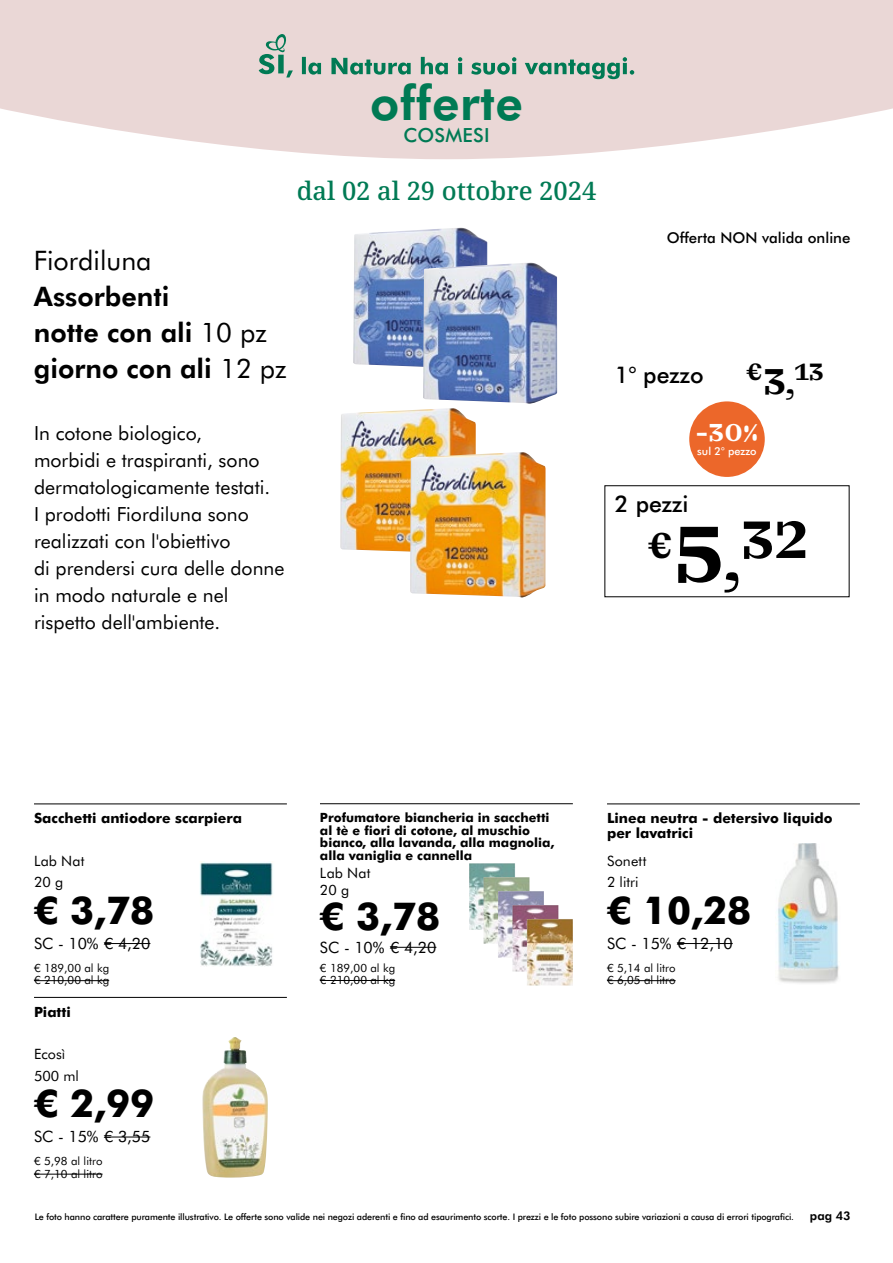
<style>
.page{position:relative;width:893px;height:1263px;background:#fff}
.page>*{position:absolute;margin:0;border:0;box-sizing:border-box;transform-origin:0 0}
.t1{font:700 58.8px "Laica B";color:#000}
.t2{font:700 48px "Futura BT";letter-spacing:.01em;color:#007a54}
.t3{font:800 38.4px "Futura BT";color:#000}
.t4{font:700 27.45px "Laica B";color:#fff}
.t5{font:700 26.85px/36px "Futura BT";color:#000}
.t6{font:26.85px "Futura BT";color:#000}
.t7{font:700 26.4px "Laica B";color:#000}
.t8{font:500 25.5px "Noto Serif";color:#007a54}
.t9{font:500 22.95px "Futura BT";color:#000}
.t10{font:19.5px/27px "Futura BT";color:#000}
.t11{font:500 19.5px "Futura BT";letter-spacing:.01em;color:#007a54}
.t12{font:15.6px "Futura BT";color:#000}
.t13{font:500 15px "Futura BT";color:#000}
.t14{font:14.25px "Futura BT";letter-spacing:.005em;color:#000}
.t15{font:800 14.1px/15px "Futura BT";color:#000}
.t16{font:800 12.75px/12.6px "Futura BT";color:#000}
.t17{font:700 12px "Futura BT";color:#000}
.t18{font:11.4px/12.8px "Futura BT";color:#000}
.t19{font:500 10.95px "Futura BT";color:#fff}
.t20{font:500 9px "Futura BT";letter-spacing:-.01em;color:#000}
.s1{font-weight:400}
.s2{font-size:40.2px}
.s3{font-size:32.25px}
.s4{font-size:88.2px}
.s5{font-size:61.65px}
</style>
<div class="page">
<svg style="left:0;top:0;width:893px;height:159px;fill:#ead7d6"></svg>
<div style="left:689px;top:401px;width:76px;height:76px;background:#ec672a;border-radius:50%"></div>
<svg style="left:259px;top:33px;width:375px;height:46px"></svg>
<div style="left:278px;top:55px;width:6px;height:18px;background:#007a54"></div>
<img style="left:340px;top:408px;width:136px;height:144px">
<img style="left:410px;top:452px;width:135px;height:146px">
<img style="left:353px;top:228px;width:134px;height:139px">
<img style="left:423px;top:263px;width:134px;height:141px">
<img style="left:777px;top:844px;width:62px;height:139px">
<hr style="left:677px;top:943px;width:56px;height:1px;background:#000">
<hr style="left:607px;top:980px;width:69px;height:1px;background:#000">
<hr style="left:607px;top:804px;width:253px;height:1px;background:#000">
<img style="left:202px;top:1037px;width:66px;height:140px">
<hr style="left:104px;top:1136px;width:46px;height:1px;background:#000">
<hr style="left:34px;top:1174px;width:69px;height:1px;background:#000">
<hr style="left:34px;top:997px;width:253px;height:1px;background:#000">
<img style="left:200px;top:862px;width:73px;height:104px">
<hr style="left:104px;top:943px;width:46px;height:1px;background:#000">
<hr style="left:34px;top:980px;width:75px;height:1px;background:#000">
<hr style="left:34px;top:804px;width:253px;height:1px;background:#000">
<hr style="left:390px;top:947px;width:46px;height:1px;background:#000">
<hr style="left:320px;top:980px;width:75px;height:1px;background:#000">
<hr style="left:320px;top:803px;width:253px;height:1px;background:#000">
<img style="left:469px;top:863px;width:46px;height:67px">
<img style="left:483px;top:877px;width:47px;height:67px">
<img style="left:498px;top:891px;width:46px;height:67px">
<img style="left:512px;top:905px;width:47px;height:67px">
<img style="left:527px;top:919px;width:46px;height:67px">
<h2 class="t2" style="left:370px;top:69px;width:154px">offerte</h2>
<p class="t11" style="left:403px;top:122px;width:88px">COSMESI</p>
<h3 class="t8" style="left:297px;top:173px;width:301px">dal 02 al 29 ottobre 2024</h3>
<h3 class="t6" style="left:34px;top:242px;width:119px">Fiordiluna</h3>
<h3 class="t5" style="left:34px;top:277px;width:254px">Assorbenti<br>notte con ali <span class="s1">10 pz </span>giorno con ali <span class="s1">12 pz</span></h3>
<p class="t10" style="left:34px;top:419px;width:252px">In cotone biologico,<br>morbidi e traspiranti, sono dermatologicamente testati.<br>I prodotti Fiordiluna sono realizzati con l'obiettivo<br>di prendersi cura delle donne in modo naturale e nel rispetto dell'ambiente.</p>
<p class="t13" style="left:667px;top:227px;width:185px">Offerta NON valida online</p>
<p class="t9" style="left:615px;top:359px;width:90px">1° pezzo</p>
<h3 class="t7" style="left:746px;top:353px;width:80px">€<span class="s2">3</span><span class="s3">,</span>13</h3>
<h3 class="t4" style="left:695px;top:412px;width:65px">-30%</h3>
<p class="t19" style="left:697px;top:443px;width:61px">sul 2° pezzo</p>
<p class="t9" style="left:615px;top:487px;width:75px">2 pezzi</p>
<h1 class="t1" style="left:647px;top:497px;width:163px"><span class="s2">€</span><span class="s4">5</span><span class="s5">,</span>32</h1>
<p class="t15" style="left:34px;top:810px;width:210px">Sacchetti antiodore scarpiera</p>
<p class="t14" style="left:34px;top:851px;width:52px">Lab Nat</p>
<p class="t14" style="left:34px;top:872px;width:31px">20 g</p>
<h3 class="t3" style="left:34px;top:883px;width:122px">€ 3,78</h3>
<p class="t12" style="left:34px;top:932px;width:118px">SC - 10% € 4,20</p>
<p class="t18" style="left:34px;top:961px;width:77px">€ 189,00 al kg € 210,00 al kg</p>
<p class="t15" style="left:34px;top:1003px;width:38px">Piatti</p>
<p class="t14" style="left:34px;top:1044px;width:33px">Ecosì</p>
<p class="t14" style="left:34px;top:1066px;width:46px">500 ml</p>
<h3 class="t3" style="left:34px;top:1076px;width:122px">€ 2,99</h3>
<p class="t12" style="left:34px;top:1126px;width:118px">SC - 15% € 3,55</p>
<p class="t18" style="left:34px;top:1154px;width:70px">€ 5,98 al litro € 7,10 al litro</p>
<p class="t16" style="left:320px;top:810px;width:236px">Profumatore biancheria in sacchetti al tè e fiori di cotone, al muschio bianco, alla lavanda, alla magnolia, alla vaniglia e cannella</p>
<p class="t14" style="left:320px;top:863px;width:52px">Lab Nat</p>
<p class="t14" style="left:320px;top:880px;width:31px">20 g</p>
<h3 class="t3" style="left:320px;top:889px;width:122px">€ 3,78</h3>
<p class="t12" style="left:320px;top:936px;width:118px">SC - 10% € 4,20</p>
<p class="t18" style="left:320px;top:961px;width:77px">€ 189,00 al kg € 210,00 al kg</p>
<p class="t15" style="left:607px;top:810px;width:227px">Linea neutra - detersivo liquido per lavatrici</p>
<p class="t14" style="left:607px;top:851px;width:41px">Sonett</p>
<p class="t14" style="left:607px;top:872px;width:33px">2 litri</p>
<h3 class="t3" style="left:607px;top:883px;width:146px">€ 10,28</h3>
<p class="t12" style="left:607px;top:932px;width:127px">SC - 15% € 12,10</p>
<p class="t18" style="left:607px;top:961px;width:70px">€ 5,14 al litro € 6,05 al litro</p>
<p class="t20" style="left:35px;top:1211px;width:761px">Le foto hanno carattere puramente illustrativo. Le offerte sono valide nei negozi aderenti e fino ad esaurimento scorte. I prezzi e le foto possono subire variazioni a causa di errori tipografici.</p>
<p class="t17" style="left:810px;top:1208px;width:42px">pag 43</p>
</div>
